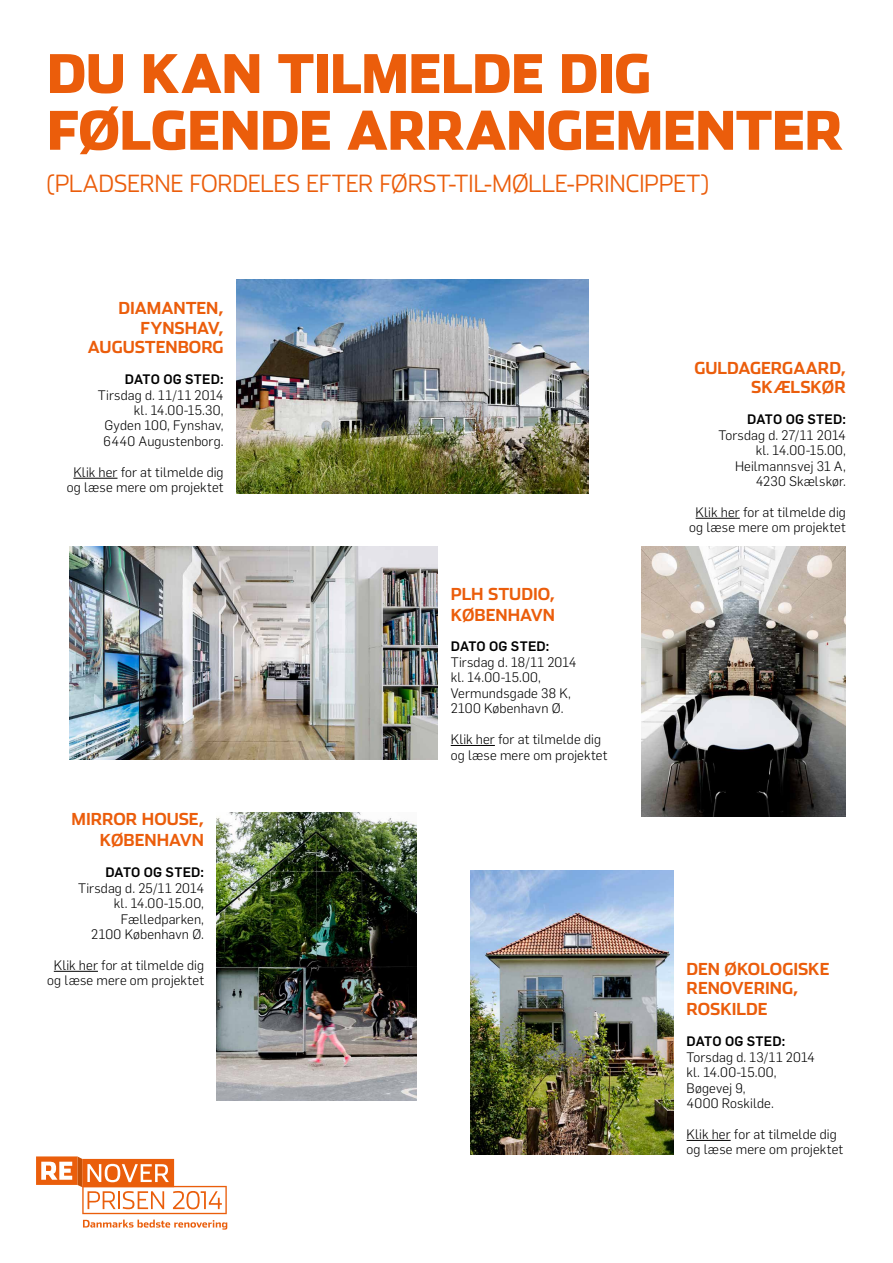
<style>
.page{position:relative;width:893px;height:1263px;background:#fff}
.page>*{position:absolute;margin:0;border:0;box-sizing:border-box;transform-origin:0 0}
.t1{font:900 52.8px/56.7px "Stainless";letter-spacing:-.01em;color:#eb5d0b}
.t2{font:300 23.85px "Stainless";letter-spacing:-.015em;color:#eb5d0b}
.t3{font:700 16.5px/19.5px "Stainless";color:#eb5d0b;text-align:right}
.t4{font:300 13.5px/15.5px "Flama";letter-spacing:.01em;color:#000}
.t5{font:500 13.5px "Flama";letter-spacing:.01em;color:#000}
</style>
<div class="page">
<img style="left:217px;top:812px;width:199px;height:289px">
<img style="left:641px;top:546px;width:205px;height:270px">
<hr style="left:686px;top:1140px;width:45px;height:1px;background:#000">
<hr style="left:54px;top:971px;width:44px;height:1px;background:#000">
<img style="left:70px;top:546px;width:368px;height:213px">
<hr style="left:451px;top:745px;width:44px;height:1px;background:#000">
<img style="left:236px;top:280px;width:353px;height:213px">
<hr style="left:73px;top:478px;width:45px;height:1px;background:#000">
<hr style="left:696px;top:518px;width:44px;height:1px;background:#000">
<svg style="left:36px;top:1156px;width:191px;height:73px"></svg>
<img style="left:470px;top:870px;width:204px;height:284px">
<h1 class="t1" style="left:47px;top:44px;width:798px">DU KAN TILMELDE DIG<br>FØLGENDE ARRANGEMENTER</h1>
<h2 class="t2" style="left:47px;top:169px;width:663px">(PLADSERNE FORDELES EFTER FØRST-TIL-MØLLE-PRINCIPPET)</h2>
<p class="t3" style="left:88px;top:298px;width:137px">DIAMANTEN,<br>FYNSHAV,<br>AUGUSTENBORG</p>
<p class="t5" style="left:125px;top:370px;width:100px">DATO OG STED:</p>
<p class="t4" style="left:98px;top:386px;width:127px;text-align:right">Tirsdag d. 11/11 2014 kl. 14.00-15.30,<br>Gyden 100, Fynshav,<br>6440 Augustenborg.</p>
<p class="t4" style="left:67px;top:464px;width:158px;text-align:center">Klik her for at tilmelde dig og læse mere om projektet</p>
<p class="t3" style="left:72px;top:808px;width:134px;line-height:21px">MIRROR HOUSE,<br>KØBENHAVN</p>
<p class="t5" style="left:105px;top:863px;width:100px">DATO OG STED:</p>
<p class="t4" style="left:78px;top:879px;width:128px;text-align:right">Tirsdag d. 25/11 2014 kl. 14.00-15.00,<br>Fælledparken,<br>2100 København Ø.</p>
<p class="t4" style="left:47px;top:957px;width:158px;text-align:center">Klik her for at tilmelde dig og læse mere om projektet</p>
<p class="t3" style="left:451px;top:583px;width:106px;line-height:21px;text-align:left">PLH STUDIO,<br>KØBENHAVN</p>
<p class="t5" style="left:451px;top:637px;width:100px">DATO OG STED:</p>
<p class="t4" style="left:451px;top:654px;width:127px">Tirsdag d. 18/11 2014 kl. 14.00-15.00,<br>Vermundsgade 38 K,<br>2100 København Ø.</p>
<p class="t4" style="left:451px;top:731px;width:158px">Klik her for at tilmelde dig og læse mere om projektet</p>
<p class="t3" style="left:694px;top:358px;width:153px">GULDAGERGAARD,<br>SKÆLSKØR</p>
<p class="t5" style="left:747px;top:410px;width:100px">DATO OG STED:</p>
<p class="t4" style="left:718px;top:426px;width:129px;text-align:right">Torsdag d. 27/11 2014 kl. 14.00-15.00,<br>Heilmannsvej 31 A,<br>4230 Skælskør.</p>
<p class="t4" style="left:689px;top:504px;width:158px;text-align:center">Klik her for at tilmelde dig og læse mere om projektet</p>
<p class="t3" style="left:686px;top:959px;width:145px;text-align:left">DEN ØKOLOGISKE<br>RENOVERING,</p>
<p class="t3" style="left:686px;top:999px;width:83px">ROSKILDE</p>
<p class="t5" style="left:686px;top:1032px;width:100px">DATO OG STED:</p>
<p class="t4" style="left:686px;top:1048px;width:130px">Torsdag d. 13/11 2014 kl. 14.00-15.00,<br>Bøgevej 9,<br>4000 Roskilde.</p>
<p class="t4" style="left:686px;top:1126px;width:158px">Klik her for at tilmelde dig og læse mere om projektet</p>
</div>
